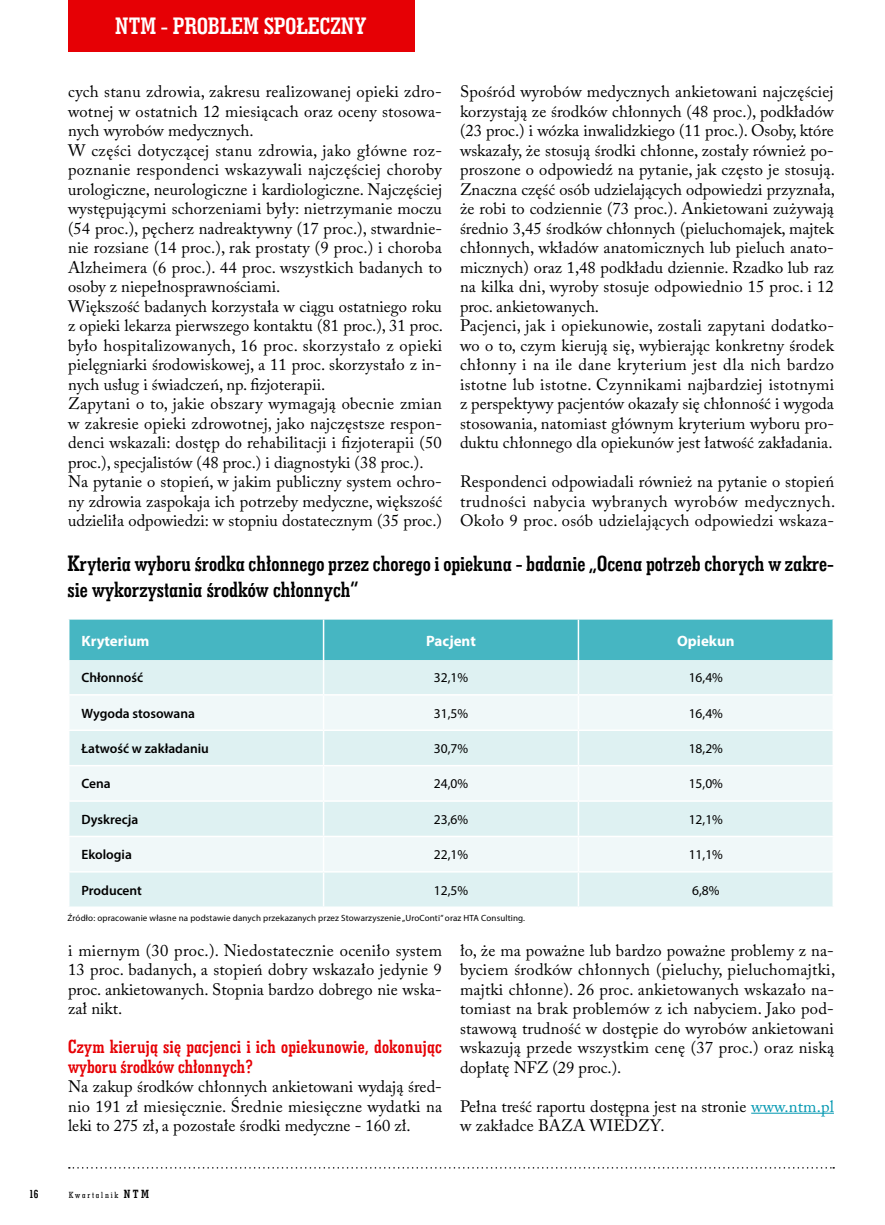
<style>
.page{position:relative;width:885px;height:1225px;background:#fff}
.page>*{position:absolute;margin:0;border:0;box-sizing:border-box;transform-origin:0 0}
.t1{font:24px "Geo Slab 703 Bd Cn EU Normal";color:#fff}
.t2{font:22.5px/25.5px "Geo Slab 703 Bd Cn EU Normal";color:#000}
.t3{font:19.5px/19.5px "Geo Slab 703 Bd Cn EU Normal";letter-spacing:.015em;color:#e60005}
.t4{font:16.5px/19.5px "Adobe Caslon Pro";letter-spacing:.01em;color:#000;text-align:justify}
.t5{font:700 15px "Myriad Pro";color:#fff}
.t6{font:600 13.5px "Myriad Pro";color:#000}
.t7{font:13.5px "Myriad Pro";color:#000}
.t8{font:12px "Geo Slab 703 Bd Cn EU Normal";color:#000}
.t9{font:9px "Myriad Pro";letter-spacing:.015em;color:#000}
.t10{font:9px "Geo Slab 703 Md Cn EU Normal";letter-spacing:.2em;color:#000}
.s1{color:#0097b1}
.s2{font-family:"Geo Slab 703 Bd Cn EU Normal";font-size:12px}
</style>
<div class="page">
<div style="left:68px;top:0;width:347px;height:51px;background:#e60005"></div>
<svg style="left:69px;top:1167px;width:765px;height:1px"></svg>
<hr style="left:751px;top:1112px;width:82px;height:1px;background:#0097b1">
<div style="left:69px;top:619px;width:763px;height:41px;background:#46b6c2"></div>
<div style="left:69px;top:660px;width:763px;height:246px;background:#def1f2"></div>
<svg style="left:69px;top:695px;width:763px;height:176px;fill:#f0f8f9"></svg>
<hr style="left:323px;top:619px;width:1px;height:41px;background:#fff">
<hr style="left:577px;top:619px;width:2px;height:41px;background:#fff">
<hr style="left:323px;top:660px;width:1px;height:34px;background:#fff">
<hr style="left:577px;top:660px;width:2px;height:34px;background:#fff">
<hr style="left:68px;top:694px;width:255px;height:1px;background:#fff">
<hr style="left:323px;top:694px;width:255px;height:1px;background:#fff">
<hr style="left:323px;top:695px;width:1px;height:34px;background:#fff">
<hr style="left:578px;top:694px;width:255px;height:1px;background:#fff">
<hr style="left:577px;top:695px;width:2px;height:34px;background:#fff">
<hr style="left:68px;top:729px;width:255px;height:2px;background:#fff">
<hr style="left:323px;top:729px;width:255px;height:2px;background:#fff">
<hr style="left:323px;top:731px;width:1px;height:34px;background:#fff">
<hr style="left:578px;top:729px;width:255px;height:2px;background:#fff">
<hr style="left:577px;top:731px;width:2px;height:34px;background:#fff">
<hr style="left:68px;top:765px;width:255px;height:1px;background:#fff">
<hr style="left:323px;top:765px;width:255px;height:1px;background:#fff">
<hr style="left:323px;top:766px;width:1px;height:34px;background:#fff">
<hr style="left:578px;top:765px;width:255px;height:1px;background:#fff">
<hr style="left:577px;top:766px;width:2px;height:34px;background:#fff">
<hr style="left:68px;top:800px;width:255px;height:2px;background:#fff">
<hr style="left:323px;top:800px;width:255px;height:2px;background:#fff">
<hr style="left:323px;top:802px;width:1px;height:33px;background:#fff">
<hr style="left:578px;top:800px;width:255px;height:2px;background:#fff">
<hr style="left:577px;top:802px;width:2px;height:33px;background:#fff">
<hr style="left:68px;top:835px;width:255px;height:2px;background:#fff">
<hr style="left:323px;top:835px;width:255px;height:2px;background:#fff">
<hr style="left:323px;top:837px;width:1px;height:34px;background:#fff">
<hr style="left:578px;top:835px;width:255px;height:2px;background:#fff">
<hr style="left:577px;top:837px;width:2px;height:34px;background:#fff">
<hr style="left:68px;top:871px;width:255px;height:1px;background:#fff">
<hr style="left:323px;top:871px;width:255px;height:1px;background:#fff">
<hr style="left:323px;top:872px;width:1px;height:34px;background:#fff">
<hr style="left:578px;top:871px;width:255px;height:1px;background:#fff">
<hr style="left:577px;top:872px;width:2px;height:34px;background:#fff">
<h1 class="t1" style="left:115px;top:11px;width:252px">NTM - PROBLEM SPOŁECZNY</h1>
<p class="t4" style="left:68px;top:82px;width:376px;text-align:left">cych stanu zdrowia, zakresu realizowanej opieki zdro&shy;wotnej w ostatnich 12 miesiącach oraz oceny stosowa&shy;nych wyrobów medycznych.<br>W części dotyczącej stanu zdrowia, jako główne roz&shy;poznanie respondenci wskazywali najczęściej choroby urologiczne, neurologiczne i kardiologiczne. Najczęściej występującymi schorzeniami były: nietrzymanie moczu (54 proc.), pęcherz nadreaktywny (17 proc.), stwardnie&shy;nie rozsiane (14 proc.), rak prostaty (9 proc.) i choroba Alzheimera (6 proc.). 44 proc. wszystkich badanych to osoby z niepełnosprawnościami.<br>Większość badanych korzystała w ciągu ostatniego roku z opieki lekarza pierwszego kontaktu (81 proc.), 31 proc. było hospitalizowanych, 16 proc. skorzystało z opieki pielęgniarki środowiskowej, a 11 proc. skorzystało z in&shy;nych usług i świadczeń, np. fizjoterapii.<br>Zapytani o to, jakie obszary wymagają obecnie zmian w zakresie opieki zdrowotnej, jako najczęstsze respon&shy;denci wskazali: dostęp do rehabilitacji i fizjoterapii (50 proc.), specjalistów (48 proc.) i diagnostyki (38 proc.).<br>Na pytanie o stopień, w jakim publiczny system ochro&shy;ny zdrowia zaspokaja ich potrzeby medyczne, większość udzieliła odpowiedzi: w stopniu dostatecznym (35 proc.)</p>
<p class="t4" style="left:460px;top:82px;width:376px;text-align:left">Spośród wyrobów medycznych ankietowani najczęściej korzystają ze środków chłonnych (48 proc.), podkładów (23 proc.) i wózka inwalidzkiego (11 proc.). Osoby, które wskazały, że stosują środki chłonne, zostały również po&shy;proszone o odpowiedź na pytanie, jak często je stosują.<br>Znaczna część osób udzielających odpowiedzi przyznała, że robi to codziennie (73 proc.). Ankietowani zużywają średnio 3,45 środków chłonnych (pieluchomajek, majtek chłonnych, wkładów anatomicznych lub pieluch anato&shy;micznych) oraz 1,48 podkładu dziennie. Rzadko lub raz na kilka dni, wyroby stosuje odpowiednio 15 proc. i 12 proc. ankietowanych.<br>Pacjenci, jak i opiekunowie, zostali zapytani dodatko&shy;wo o to, czym kierują się, wybierając konkretny środek chłonny i na ile dane kryterium jest dla nich bardzo istotne lub istotne. Czynnikami najbardziej istotnymi z perspektywy pacjentów okazały się chłonność i wygoda stosowania, natomiast głównym kryterium wyboru pro&shy;duktu chłonnego dla opiekunów jest łatwość zakładania.</p>
<p class="t4" style="left:460px;top:472px;width:377px">Respondenci odpowiadali również na pytanie o stopień trudności nabycia wybranych wyrobów medycznych.<br>Około 9 proc. osób udzielających odpowiedzi wskaza-</p>
<h2 class="t2" style="left:68px;top:550px;width:767px">Kryteria wyboru środka chłonnego przez chorego i opiekuna - badanie „Ocena potrzeb chorych w zakre&shy;sie wykorzystania środków chłonnych”</h2>
<p class="t5" style="left:81px;top:630px;width:69px">Kryterium</p>
<p class="t5" style="left:426px;top:630px;width:51px">Pacjent</p>
<p class="t5" style="left:677px;top:630px;width:59px">Opiekun</p>
<p class="t6" style="left:81px;top:669px;width:63px">Chłonność</p>
<p class="t7" style="left:434px;top:669px;width:36px">32,1%</p>
<p class="t7" style="left:688px;top:669px;width:36px">16,4%</p>
<p class="t6" style="left:81px;top:704px;width:115px">Wygoda stosowana</p>
<p class="t7" style="left:434px;top:705px;width:36px">31,5%</p>
<p class="t7" style="left:688px;top:705px;width:36px">16,4%</p>
<p class="t6" style="left:81px;top:740px;width:129px">Łatwość w zakładaniu</p>
<p class="t7" style="left:434px;top:740px;width:36px">30,7%</p>
<p class="t7" style="left:688px;top:740px;width:36px">18,2%</p>
<p class="t6" style="left:81px;top:775px;width:31px">Cena</p>
<p class="t7" style="left:434px;top:775px;width:36px">24,0%</p>
<p class="t7" style="left:688px;top:775px;width:36px">15,0%</p>
<p class="t6" style="left:81px;top:810px;width:58px">Dyskrecja</p>
<p class="t7" style="left:434px;top:811px;width:36px">23,6%</p>
<p class="t7" style="left:688px;top:811px;width:36px">12,1%</p>
<p class="t6" style="left:81px;top:846px;width:52px">Ekologia</p>
<p class="t7" style="left:434px;top:846px;width:36px">22,1%</p>
<p class="t7" style="left:688px;top:846px;width:36px">11,1%</p>
<p class="t6" style="left:81px;top:881px;width:62px">Producent</p>
<p class="t7" style="left:434px;top:881px;width:36px">12,5%</p>
<p class="t7" style="left:692px;top:881px;width:29px">6,8%</p>
<p class="t9" style="left:68px;top:913px;width:459px">Źródło: opracowanie własne na podstawie danych przekazanych przez Stowarzyszenie „UroConti” oraz HTA Consulting.</p>
<p class="t4" style="left:68px;top:940px;width:375px">i miernym (30 proc.). Niedostatecznie oceniło system 13 proc. badanych, a stopień dobry wskazało jedynie 9 proc. ankietowanych. Stopnia bardzo dobrego nie wska&shy;zał nikt.</p>
<p class="t3" style="left:68px;top:1036px;width:375px">Czym kierują się pacjenci i ich opiekunowie, dokonując wyboru środków chłonnych?</p>
<p class="t4" style="left:68px;top:1076px;width:375px">Na zakup środków chłonnych ankietowani wydają śred&shy;nio 191 zł miesięcznie. Średnie miesięczne wydatki na leki to 275 zł, a pozostałe środki medyczne - 160 zł.</p>
<p class="t4" style="left:460px;top:940px;width:377px">ło, że ma poważne lub bardzo poważne problemy z na&shy;byciem środków chłonnych (pieluchy, pieluchomajtki, majtki chłonne). 26 proc. ankietowanych wskazało na&shy;tomiast na brak problemów z ich nabyciem. Jako pod&shy;stawową trudność w dostępie do wyrobów ankietowani wskazują przede wszystkim cenę (37 proc.) oraz niską dopłatę NFZ (29 proc.).</p>
<p class="t4" style="left:460px;top:1096px;width:375px">Pełna treść raportu dostępna jest na stronie <span class="s1">www.ntm.pl </span>w zakładce BAZA WIEDZY.</p>
<p class="t8" style="left:29px;top:1186px;width:11px">16</p>
<p class="t10" style="left:69px;top:1189px;width:82px">Kwartalnik <span class="s2">NTM</span></p>
</div>
